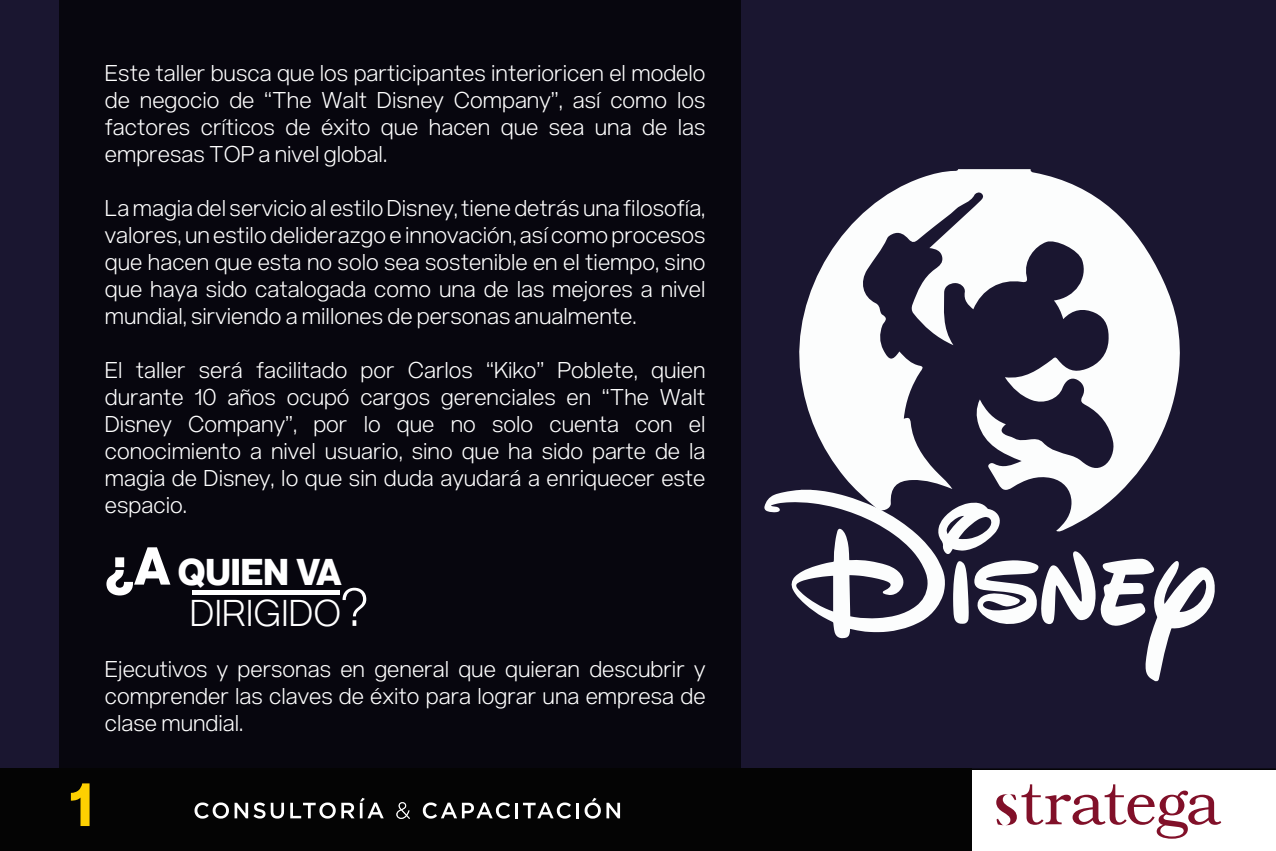
<style>
.page{position:relative;width:1276px;height:851px;background:#fff}
.page>*{position:absolute;margin:0;border:0;box-sizing:border-box;transform-origin:0 0}
.t1{font:700 60px "Acronym";color:#fed001}
.t2{font:300 36.75px/41.2px "Acronym";color:#fff}
.t3{font:300 22.5px/27px "Acronym";color:#fff;text-align:justify}
.s1{font-weight:800;font-size:52.5px}
.s2{font-weight:800}
.s3{font-size:52.5px}
</style>
<div class="page">
<div style="left:0;top:0;width:1275px;height:769px;background:#1a1630"></div>
<div style="left:59px;top:0;width:682px;height:784px;background:#07060e"></div>
<div style="left:192px;top:590px;width:148px;height:5px;background:#fff"></div>
<div style="left:0;top:768px;width:971px;height:82px;background:#040404"></div>
<hr style="left:734px;top:768px;width:541px;height:1px;background:#040404">
<svg style="left:194px;top:802px;width:71px;height:16px"></svg>
<svg style="left:271px;top:802px;width:13px;height:16px"></svg>
<svg style="left:290px;top:802px;width:64px;height:16px"></svg>
<svg style="left:360px;top:797px;width:24px;height:21px"></svg>
<svg style="left:396px;top:802px;width:14px;height:17px"></svg>
<svg style="left:423px;top:802px;width:87px;height:16px"></svg>
<hr style="left:515px;top:802px;width:3px;height:16px;background:#fff">
<svg style="left:523px;top:802px;width:48px;height:16px"></svg>
<hr style="left:576px;top:802px;width:3px;height:16px;background:#fff">
<svg style="left:584px;top:797px;width:36px;height:21px"></svg>
<svg style="left:996px;top:784px;width:225px;height:54px"></svg>
<svg style="left:799px;top:169px;width:381px;height:320px;fill:#fcfdfd"></svg>
<svg style="left:764px;top:489px;width:450px;height:192px"></svg>
<p class="t3" style="left:105px;top:58px;width:602px">Este taller busca que los participantes interioricen el modelo de negocio de “The Walt Disney Company”, así como los factores críticos de éxito que hacen que sea una de las empresas TOP a nivel global.</p>
<p class="t3" style="left:105px;top:193px;width:602px">La magia del servicio al estilo Disney, tiene detrás una filosofía, valores, un estilo deliderazgo e innovación, así como procesos que hacen que esta no solo sea sostenible en el tiempo, sino que haya sido catalogada como una de las mejores a nivel mundial, sirviendo a millones de personas anualmente.</p>
<p class="t3" style="left:105px;top:355px;width:602px">El taller será facilitado por Carlos “Kiko” Poblete, quien durante 10 años ocupó cargos gerenciales en “The Walt Disney Company”, por lo que no solo cuenta con el conocimiento a nivel usuario, sino que ha sido parte de la magia de Disney, lo que sin duda ayudará a enriquecer este espacio.</p>
<h2 class="t2" style="left:190px;top:548px;width:179px;text-indent:-84px"><span class="s1">¿A</span> <span class="s2">QUIEN VA<br></span>DIRIGIDO<span class="s3">?</span></h2>
<p class="t3" style="left:105px;top:654px;width:602px">Ejecutivos y personas en general que quieran descubrir y comprender las claves de éxito para lograr una empresa de clase mundial.</p>
<h1 class="t1" style="left:69px;top:760px;width:25px">1</h1>
</div>
